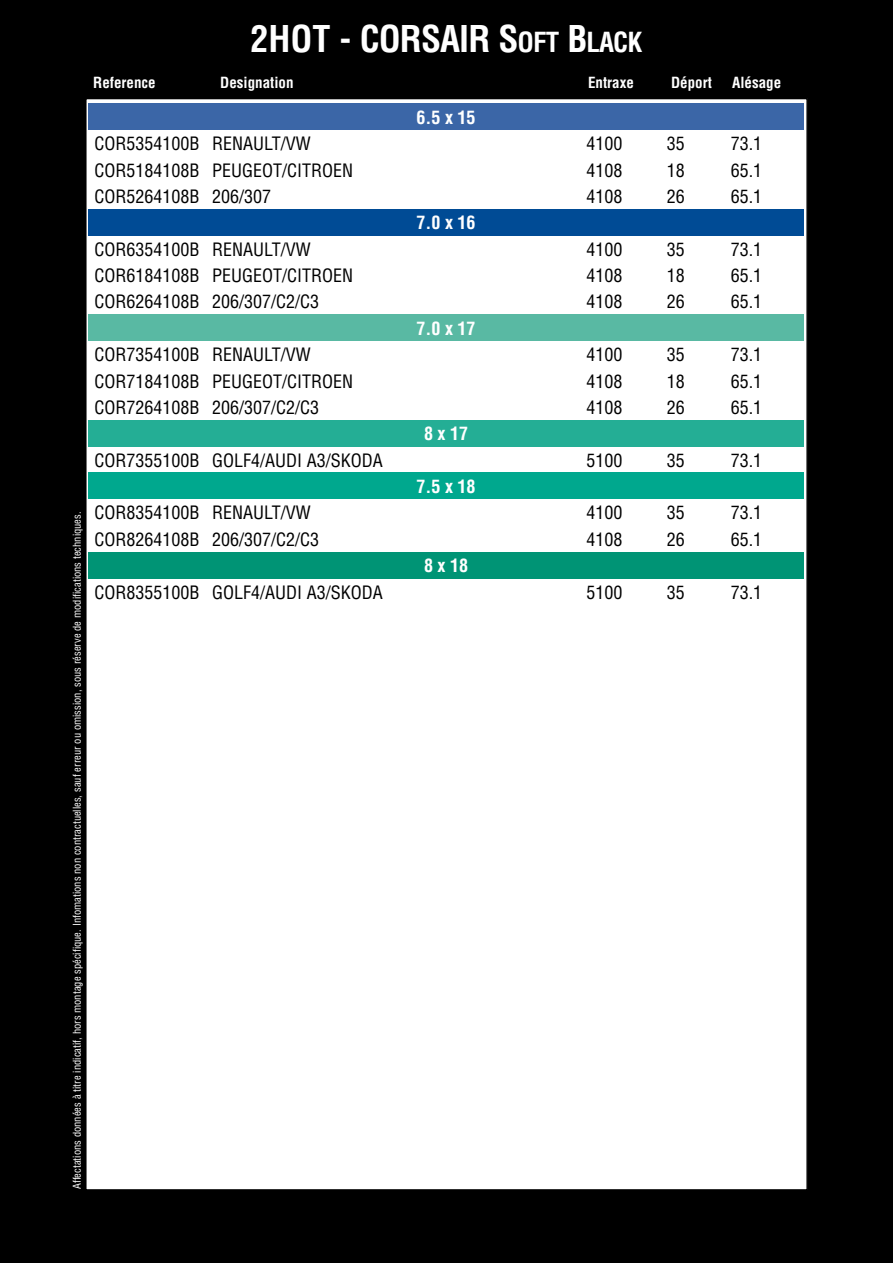
<style>
.page{position:relative;width:893px;height:1263px;background:#000}
.page>*{position:absolute;margin:0;border:0;box-sizing:border-box;transform-origin:0 0}
.t1{font:700 condensed 36px "Helvetica";color:#fff}
.t2{font:condensed 18px "Helvetica";color:#000}
.t3{font:700 condensed 18px "Helvetica";color:#fff}
.t4{font:700 condensed 15px "Helvetica";color:#fff}
.t5{font:condensed 10.5px "Helvetica";color:#fff}
.s1{font-size:27px}
</style>
<div class="page">
<div style="left:86px;top:99px;width:721px;height:1091px;background:#fff"></div>
<div style="left:88px;top:103px;width:716px;height:27px;background:#3b66a7"></div>
<div style="left:88px;top:209px;width:716px;height:26px;background:#004b95"></div>
<div style="left:88px;top:314px;width:716px;height:27px;background:#59b9a3"></div>
<div style="left:88px;top:420px;width:716px;height:26px;background:#24ae95"></div>
<div style="left:88px;top:473px;width:716px;height:26px;background:#00a88e"></div>
<div style="left:88px;top:552px;width:716px;height:26px;background:#009475"></div>
<p class="t5" style="left:70px;top:1189px;width:679px;rotate:-90deg">Affectations données à titre indicatif, hors montage spécifique. Infomations non contractuelles, sauf erreur ou omission, sous réserve de modifications techniques.</p>
<h1 class="t1" style="left:251px;top:16px;width:39px">2HOT</h1>
<h1 class="t1" style="left:340px;top:16px;width:304px">- CORSAI R S<span class="s1">oft</span> B<span class="s1">lack</span></h1>
<p class="t4" style="left:91px;top:72px;width:71px">Références</p>
<p class="t4" style="left:199px;top:72px;width:74px">Affectations</p>
<p class="t4" style="left:93px;top:73px;width:64px">Reference</p>
<p class="t4" style="left:220px;top:73px;width:75px">Designation</p>
<p class="t4" style="left:588px;top:73px;width:47px">Entraxe</p>
<p class="t4" style="left:671px;top:73px;width:42px">Déport</p>
<p class="t4" style="left:732px;top:73px;width:51px">Alésage</p>
<p class="t3" style="left:417px;top:106px;width:60px">6.5 x 15</p>
<p class="t2" style="left:94px;top:132px;width:218px">COR5354100B RENAULT/VW</p>
<p class="t2" style="left:586px;top:132px;width:37px">4100</p>
<p class="t2" style="left:667px;top:132px;width:19px">35</p>
<p class="t2" style="left:731px;top:132px;width:33px">73.1</p>
<p class="t2" style="left:94px;top:159px;width:260px">COR5184108B PEUGEOT/CITROEN</p>
<p class="t2" style="left:586px;top:159px;width:37px">4108</p>
<p class="t2" style="left:667px;top:159px;width:19px">18</p>
<p class="t2" style="left:731px;top:159px;width:33px">65.1</p>
<p class="t2" style="left:94px;top:185px;width:178px">COR5264108B 206/307</p>
<p class="t2" style="left:586px;top:185px;width:37px">4108</p>
<p class="t2" style="left:667px;top:185px;width:19px">26</p>
<p class="t2" style="left:731px;top:185px;width:33px">65.1</p>
<p class="t3" style="left:417px;top:211px;width:60px">7.0 x 16</p>
<p class="t2" style="left:94px;top:238px;width:218px">COR6354100B RENAULT/VW</p>
<p class="t2" style="left:586px;top:238px;width:37px">4100</p>
<p class="t2" style="left:667px;top:238px;width:19px">35</p>
<p class="t2" style="left:731px;top:238px;width:33px">73.1</p>
<p class="t2" style="left:94px;top:264px;width:260px">COR6184108B PEUGEOT/CITROEN</p>
<p class="t2" style="left:586px;top:264px;width:37px">4108</p>
<p class="t2" style="left:667px;top:264px;width:19px">18</p>
<p class="t2" style="left:731px;top:264px;width:33px">65.1</p>
<p class="t2" style="left:94px;top:291px;width:226px">COR6264108B 206/307/C2/C3</p>
<p class="t2" style="left:586px;top:291px;width:37px">4108</p>
<p class="t2" style="left:667px;top:291px;width:19px">26</p>
<p class="t2" style="left:731px;top:291px;width:33px">65.1</p>
<p class="t3" style="left:417px;top:317px;width:60px">7.0 x 17</p>
<p class="t2" style="left:94px;top:343px;width:218px">COR7354100B RENAULT/VW</p>
<p class="t2" style="left:586px;top:343px;width:37px">4100</p>
<p class="t2" style="left:667px;top:343px;width:19px">35</p>
<p class="t2" style="left:731px;top:343px;width:33px">73.1</p>
<p class="t2" style="left:94px;top:370px;width:260px">COR7184108B PEUGEOT/CITROEN</p>
<p class="t2" style="left:586px;top:370px;width:37px">4108</p>
<p class="t2" style="left:667px;top:370px;width:19px">18</p>
<p class="t2" style="left:731px;top:370px;width:33px">65.1</p>
<p class="t2" style="left:94px;top:396px;width:226px">COR7264108B 206/307/C2/C3</p>
<p class="t2" style="left:586px;top:396px;width:37px">4108</p>
<p class="t2" style="left:667px;top:396px;width:19px">26</p>
<p class="t2" style="left:731px;top:396px;width:33px">65.1</p>
<p class="t3" style="left:424px;top:422px;width:45px">8x17</p>
<p class="t2" style="left:94px;top:449px;width:290px">COR7355100B GOLF4/AUDI A3/SKODA</p>
<p class="t2" style="left:586px;top:449px;width:37px">5100</p>
<p class="t2" style="left:667px;top:449px;width:19px">35</p>
<p class="t2" style="left:731px;top:449px;width:33px">73.1</p>
<p class="t3" style="left:417px;top:475px;width:60px">7.5 x 18</p>
<p class="t2" style="left:94px;top:502px;width:218px">COR8354100B RENAULT/VW</p>
<p class="t2" style="left:586px;top:502px;width:37px">4100</p>
<p class="t2" style="left:667px;top:502px;width:19px">35</p>
<p class="t2" style="left:731px;top:502px;width:33px">73.1</p>
<p class="t2" style="left:94px;top:528px;width:226px">COR8264108B 206/307/C2/C3</p>
<p class="t2" style="left:586px;top:528px;width:37px">4108</p>
<p class="t2" style="left:667px;top:528px;width:19px">26</p>
<p class="t2" style="left:731px;top:528px;width:33px">65.1</p>
<p class="t3" style="left:424px;top:554px;width:45px">8x18</p>
<p class="t2" style="left:94px;top:581px;width:290px">COR8355100B GOLF4/AUDI A3/SKODA</p>
<p class="t2" style="left:586px;top:581px;width:37px">5100</p>
<p class="t2" style="left:667px;top:581px;width:19px">35</p>
<p class="t2" style="left:731px;top:581px;width:33px">73.1</p>
</div>
